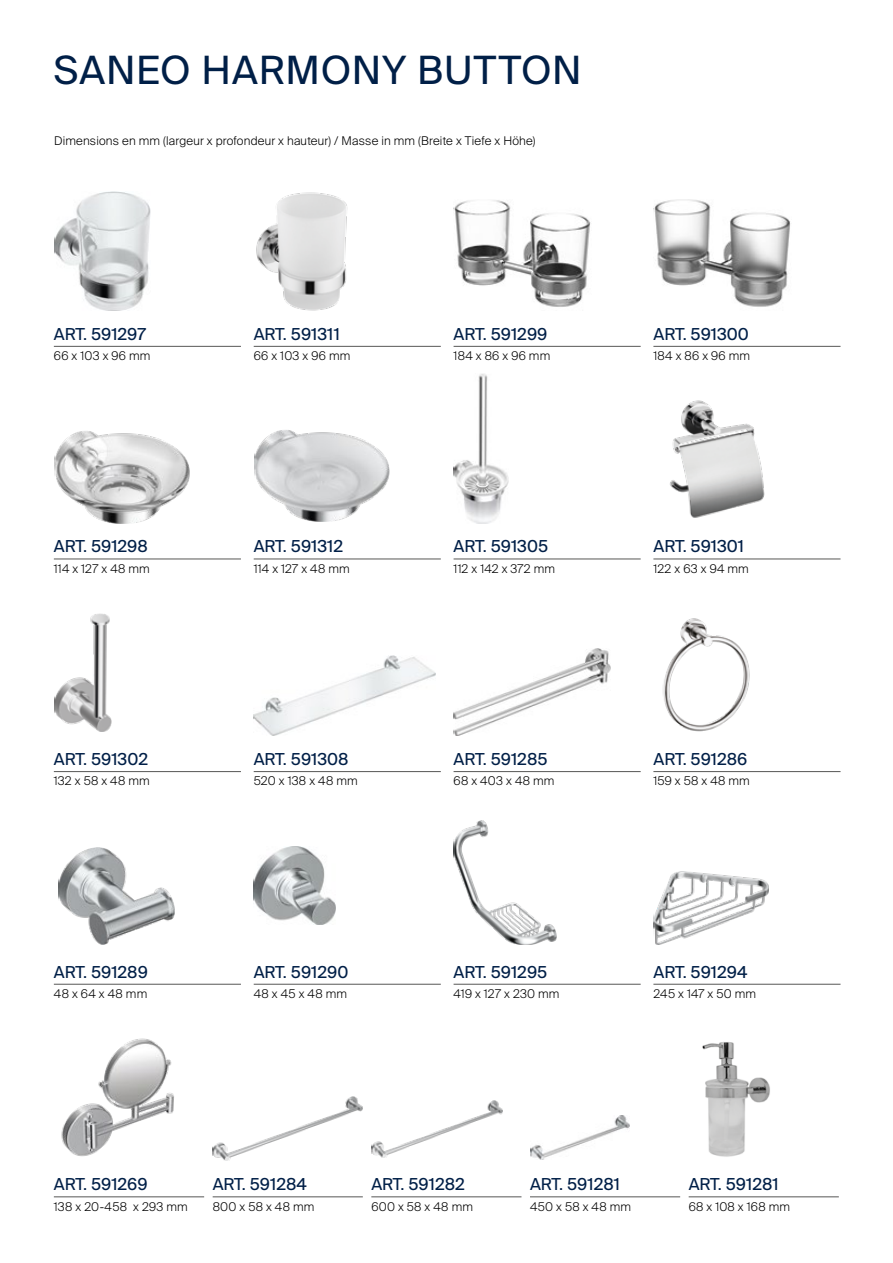
<style>
.page{position:relative;width:893px;height:1263px;background:#fff}
.page>*{position:absolute;margin:0;border:0;box-sizing:border-box;transform-origin:0 0}
.t1{font:39px "Suisse Intl";letter-spacing:.02em;color:#001f47}
.t2{font:16.5px "Suisse Intl";color:#001f47}
.t3{font:300 12px "Suisse Intl";letter-spacing:.02em;color:#000}
</style>
<div class="page">
<hr style="left:54px;top:346px;width:187px;height:1px;background:#575756">
<hr style="left:54px;top:559px;width:187px;height:1px;background:#575756">
<hr style="left:54px;top:771px;width:187px;height:1px;background:#575756">
<hr style="left:54px;top:984px;width:187px;height:1px;background:#575756">
<hr style="left:54px;top:1196px;width:150px;height:1px;background:#575756">
<hr style="left:254px;top:346px;width:187px;height:1px;background:#575756">
<hr style="left:254px;top:559px;width:187px;height:1px;background:#575756">
<hr style="left:254px;top:771px;width:187px;height:1px;background:#575756">
<hr style="left:254px;top:984px;width:187px;height:1px;background:#575756">
<hr style="left:213px;top:1196px;width:150px;height:1px;background:#575756">
<hr style="left:454px;top:346px;width:187px;height:1px;background:#575756">
<hr style="left:454px;top:559px;width:187px;height:1px;background:#575756">
<hr style="left:454px;top:771px;width:187px;height:1px;background:#575756">
<hr style="left:454px;top:984px;width:187px;height:1px;background:#575756">
<hr style="left:371px;top:1196px;width:150px;height:1px;background:#575756">
<hr style="left:653px;top:346px;width:187px;height:1px;background:#575756">
<hr style="left:653px;top:559px;width:187px;height:1px;background:#575756">
<hr style="left:653px;top:771px;width:187px;height:1px;background:#575756">
<hr style="left:653px;top:984px;width:187px;height:1px;background:#575756">
<hr style="left:530px;top:1196px;width:150px;height:1px;background:#575756">
<img style="left:54px;top:191px;width:97px;height:119px">
<img style="left:54px;top:431px;width:136px;height:92px">
<img style="left:54px;top:614px;width:58px;height:117px">
<img style="left:58px;top:847px;width:117px;height:97px">
<img style="left:61px;top:1038px;width:113px;height:119px">
<img style="left:454px;top:200px;width:137px;height:107px">
<img style="left:454px;top:374px;width:54px;height:149px">
<img style="left:454px;top:648px;width:157px;height:88px">
<img style="left:454px;top:821px;width:102px;height:123px">
<img style="left:371px;top:1101px;width:132px;height:57px">
<img style="left:256px;top:192px;width:92px;height:118px">
<img style="left:254px;top:656px;width:181px;height:80px">
<img style="left:254px;top:846px;width:81px;height:78px">
<img style="left:213px;top:1096px;width:150px;height:65px">
<img style="left:653px;top:199px;width:137px;height:108px">
<img style="left:670px;top:400px;width:95px;height:118px">
<img style="left:663px;top:618px;width:87px;height:114px">
<img style="left:653px;top:871px;width:116px;height:73px">
<img style="left:530px;top:1115px;width:99px;height:45px">
<img style="left:254px;top:430px;width:135px;height:92px">
<img style="left:702px;top:1042px;width:68px;height:115px">
<hr style="left:689px;top:1196px;width:150px;height:1px;background:#575756">
<h1 class="t1" style="left:54px;top:48px;width:529px">SANEO HARMONY BUTTON</h1>
<p class="t3" style="left:54px;top:134px;width:483px">Dimensions en mm (largeur x profondeur x hauteur) / Masse in mm (Breite x Tiefe x Höhe)</p>
<h2 class="t2" style="left:54px;top:324px;width:94px">ART. 591297</h2>
<p class="t3" style="left:54px;top:349px;width:98px">66 x 103 x 96 mm</p>
<h2 class="t2" style="left:254px;top:324px;width:88px">ART. 591311</h2>
<p class="t3" style="left:254px;top:349px;width:98px">66 x 103 x 96 mm</p>
<h2 class="t2" style="left:454px;top:324px;width:95px">ART. 591299</h2>
<p class="t3" style="left:454px;top:349px;width:98px">184 x 86 x 96 mm</p>
<h2 class="t2" style="left:653px;top:324px;width:97px">ART. 591300</h2>
<p class="t3" style="left:653px;top:349px;width:98px">184 x 86 x 96 mm</p>
<h2 class="t2" style="left:54px;top:537px;width:96px">ART. 591298</h2>
<p class="t3" style="left:54px;top:561px;width:97px">114 x 127 x 48 mm</p>
<h2 class="t2" style="left:254px;top:537px;width:91px">ART. 591312</h2>
<p class="t3" style="left:254px;top:561px;width:97px">114 x 127 x 48 mm</p>
<h2 class="t2" style="left:454px;top:537px;width:96px">ART. 591305</h2>
<p class="t3" style="left:454px;top:561px;width:103px">112 x 142 x 372 mm</p>
<h2 class="t2" style="left:653px;top:537px;width:92px">ART. 591301</h2>
<p class="t3" style="left:653px;top:561px;width:97px">122 x 63 x 94 mm</p>
<h2 class="t2" style="left:54px;top:750px;width:96px">ART. 591302</h2>
<p class="t3" style="left:54px;top:774px;width:97px">132 x 58 x 48 mm</p>
<h2 class="t2" style="left:254px;top:750px;width:96px">ART. 591308</h2>
<p class="t3" style="left:254px;top:774px;width:105px">520 x 138 x 48 mm</p>
<h2 class="t2" style="left:454px;top:750px;width:95px">ART. 591285</h2>
<p class="t3" style="left:454px;top:774px;width:102px">68 x 403 x 48 mm</p>
<h2 class="t2" style="left:653px;top:750px;width:96px">ART. 591286</h2>
<p class="t3" style="left:653px;top:774px;width:98px">159 x 58 x 48 mm</p>
<h2 class="t2" style="left:54px;top:962px;width:96px">ART. 591289</h2>
<p class="t3" style="left:54px;top:987px;width:95px">48 x 64 x 48 mm</p>
<h2 class="t2" style="left:254px;top:962px;width:96px">ART. 591290</h2>
<p class="t3" style="left:254px;top:987px;width:95px">48 x 45 x 48 mm</p>
<h2 class="t2" style="left:454px;top:962px;width:95px">ART. 591295</h2>
<p class="t3" style="left:454px;top:987px;width:107px">419 x 127 x 230 mm</p>
<h2 class="t2" style="left:653px;top:962px;width:96px">ART. 591294</h2>
<p class="t3" style="left:653px;top:987px;width:104px">245 x 147 x 50 mm</p>
<h2 class="t2" style="left:54px;top:1175px;width:95px">ART. 591269</h2>
<p class="t3" style="left:54px;top:1199px;width:135px">138 x 20-458 x 293 mm</p>
<h2 class="t2" style="left:213px;top:1175px;width:96px">ART. 591284</h2>
<p class="t3" style="left:213px;top:1199px;width:103px">800 x 58 x 48 mm</p>
<h2 class="t2" style="left:371px;top:1175px;width:95px">ART. 591282</h2>
<p class="t3" style="left:371px;top:1199px;width:103px">600 x 58 x 48 mm</p>
<h2 class="t2" style="left:530px;top:1175px;width:92px">ART. 591281</h2>
<p class="t3" style="left:530px;top:1199px;width:103px">450 x 58 x 48 mm</p>
<h2 class="t2" style="left:689px;top:1175px;width:92px">ART. 591281</h2>
<p class="t3" style="left:689px;top:1199px;width:103px">68 x 108 x 168 mm</p>
</div>
